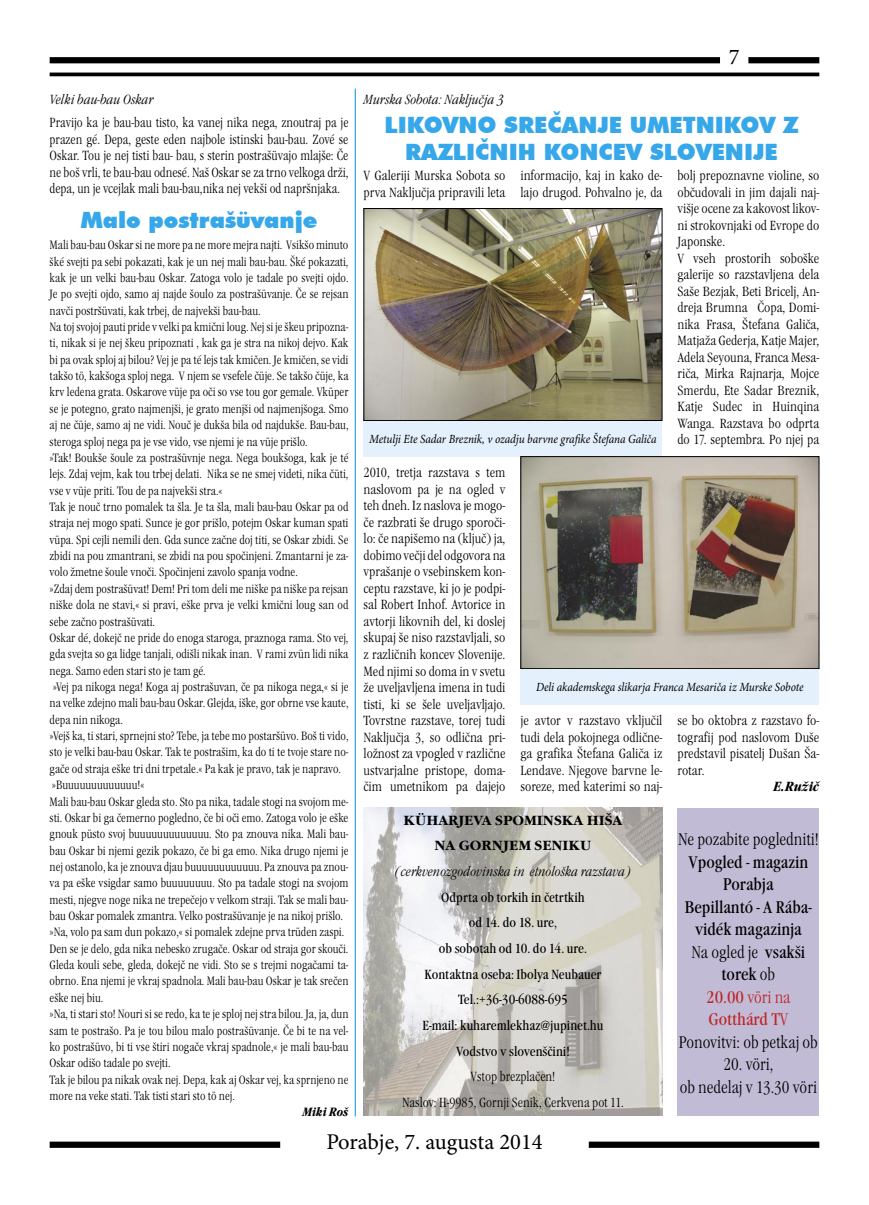
<style>
.page{position:relative;width:869px;height:1205px;background:#fff}
.page>*{position:absolute;margin:0;border:0;box-sizing:border-box;transform-origin:0 0}
.cím{font:900 22.5px/27px "Futura BT";color:#36a7e9;text-align:center}
.t1{font:22.5px "Minion Pro";color:#000}
.ujszoveg{font:17.5px/22.5px "Garamond Itc TEE Ligh Cond";color:#000;text-align:center}
.ujszoveg-2{font:condensed 17.5px/22.5px "Garamond Itc TEE";color:#000;text-align:center}
.ujszoveg-3{font:condensed 17.5px/22.5px "Garamond Itc TEE";color:#c02427}
.ujszoveg-4{font:13.75px/16.5px "Garamond Itc TEE Ligh Cond";color:#000;text-align:justify}
.ujszoveg-5{font:condensed 13.75px "Garamond Itc TEE";color:#000}
.ujszoveg-6{font:13.75px "Garamond Itc TEE Ligh Cond Ital";color:#000}
.ujszoveg-7{font:700 13.75px "Garamond Itc TEE";color:#000}
.ujalairas{font:italic 700 condensed 13.75px "Garamond Itc TEE";color:#000}
.ujszoveg-8{font:12.5px/16.4px "Garamond Itc TEE Ligh Cond";color:#000;text-align:justify}
.szoveg{font:italic 12.5px "Minion Pro";letter-spacing:-.005em;color:#000;scale:.9 1}
.ujalairas-2{font:italic 700 condensed 12.5px "Garamond Itc TEE";color:#000}
.s1{font-family:"Garamond Itc TEE";font-stretch:condensed}
.s2{font-family:"Garamond Itc TEE Ligh Cond";font-stretch:normal}
</style>
<div class="page">
<hr style="left:50px;top:73px;width:769px;height:3px;background:#000">
<div style="left:748px;top:57px;width:71px;height:6px;background:#000"></div>
<div style="left:50px;top:57px;width:669px;height:6px;background:#000"></div>
<div style="left:50px;top:1141px;width:230px;height:7px;background:#000"></div>
<div style="left:588px;top:1141px;width:231px;height:7px;background:#000"></div>
<img style="left:365px;top:210px;width:295px;height:209px">
<div style="left:363px;top:208px;width:299px;height:213px;border:1px solid #000"></div>
<div style="left:363px;top:421px;width:299px;height:35px;background:#e4f0fb"></div>
<img style="left:522px;top:458px;width:295px;height:209px">
<div style="left:520px;top:456px;width:299px;height:213px;border:1px solid #000"></div>
<div style="left:520px;top:669px;width:299px;height:35px;background:#e4f0fb"></div>
<hr style="left:354px;top:89px;width:2px;height:1027px;background:#36a7e9">
<img style="left:363px;top:807px;width:298px;height:309px">
<div style="left:677px;top:808px;width:142px;height:308px;background:#c1bbd5"></div>
<p class="ujszoveg-6" style="left:50px;top:92px;width:105px">Velki bau-bau Oskar</p>
<p class="ujszoveg-4" style="left:50px;top:115px;width:300px">Pravijo ka je bau-bau tisto, ka vanej nika nega, znoutraj pa je prazen gé. Depa, geste eden najbole istinski bau-bau. Zové se Oskar. Tou je nej tisti bau- bau, s sterin postrašüvajo mlajše: Če ne boš vrli, te bau-bau odnesé. Naš Oskar se za trno velkoga drži, depa, un je vcejlak mali bau-bau,nika nej vekši od napršnjaka.</p>
<p class="cím" style="left:81px;top:207px;width:238px">Malo postrašüvanje</p>
<p class="ujszoveg-8" style="left:50px;top:237px;width:300px">Mali bau-bau Oskar si ne more pa ne more mejra najti. Vsikšo minuto šké svejti pa sebi pokazati, kak je un nej mali bau-bau. Šké pokazati, kak je un velki bau-bau Oskar. Zatoga volo je tadale po svejti ojdo.<br>Je po svejti ojdo, samo aj najde šoulo za postrašüvanje. Če se rejsan navči postršüvati, kak trbej, de najvekši bau-bau.</p>
<p class="ujszoveg-8" style="left:50px;top:319px;width:300px">Na toj svojoj pauti pride v velki pa kmični loug. Nej si je škeu pripozna&shy;ti, nikak si je nej škeu pripoznati , kak ga je stra na nikoj dejvo. Kak bi pa ovak sploj aj bilou? Vej je pa té lejs tak kmičen. Je kmičen, se vidi takšo tö, kakšoga sploj nega. V njem se vsefele čüje. Se takšo čüje, ka krv ledena grata. Oskarove vüje pa oči so vse tou gor gemale. Vküper se je potegno, grato najmenjši, je grato menjši od najmenjšoga. Smo aj ne čüje, samo aj ne vidi. Nouč je dukša bila od najdukše. Bau-bau, steroga sploj nega pa je vse vido, vse njemi je na vüje prišlo.</p>
<p class="ujszoveg-8" style="left:50px;top:450px;width:300px">»Tak! Boukše šoule za postrašüvnje nega. Nega boukšoga, kak je té lejs. Zdaj vejm, kak tou trbej delati. Nika se ne smej videti, nika čüti, vse v vüje priti. Tou de pa najvekši stra.«</p>
<p class="ujszoveg-8" style="left:50px;top:499px;width:300px">Tak je nouč trno pomalek ta šla. Je ta šla, mali bau-bau Oskar pa od straja nej mogo spati. Sunce je gor prišlo, potejm Oskar kuman spati vüpa. Spi cejli nemili den. Gda sunce začne doj titi, se Oskar zbidi. Se zbidi na pou zmantrani, se zbidi na pou spočinjeni. Zmantarni je za&shy;volo žmetne šoule vnoči. Spočinjeni zavolo spanja vodne.</p>
<p class="ujszoveg-8" style="left:50px;top:580px;width:300px">»Zdaj dem postrašüvat! Dem! Pri tom deli me niške pa niške pa rejsan niške dola ne stavi,« si pravi, eške prva je velki kmični loug san od sebe začno postrašüvati.</p>
<p class="ujszoveg-8" style="left:50px;top:630px;width:300px">Oskar dé, dokejč ne pride do enoga staroga, praznoga rama. Sto vej, gda svejta so ga lidge tanjali, odišli nikak inan. V rami zvün lidi nika nega. Samo eden stari sto je tam gé.</p>
<p class="ujszoveg-8" style="left:50px;top:679px;width:300px">»Vej pa nikoga nega! Koga aj postrašuvan, če pa nikoga nega,« si je na velke zdejno mali bau-bau Oskar. Glejda, iške, gor obrne vse kaute, depa nin nikoga.</p>
<p class="ujszoveg-8" style="left:50px;top:728px;width:300px">»Vejš ka, ti stari, sprnejni sto? Tebe, ja tebe mo postaršüvo. Boš ti vido, sto je velki bau-bau Oskar. Tak te postrašim, ka do ti te tvoje stare no&shy;gače od straja eške tri dni trpetale.« Pa kak je pravo, tak je napravo.</p>
<p class="ujszoveg-8" style="left:52px;top:777px;width:94px">»Buuuuuuuuuuuuu!«</p>
<p class="ujszoveg-8" style="left:50px;top:793px;width:300px">Mali bau-bau Oskar gleda sto. Sto pa nika, tadale stogi na svojom me&shy;sti. Oskar bi ga čemerno pogledno, če bi oči emo. Zatoga volo je eške gnouk püsto svoj buuuuuuuuuuuuu. Sto pa znouva nika. Mali bau&shy;bau Oskar bi njemi gezik pokazo, če bi ga emo. Nika drugo njemi je nej ostanolo, ka je znouva djau buuuuuuuuuuuu. Pa znouva pa znou&shy;va pa eške vsigdar samo buuuuuuuu. Sto pa tadale stogi na svojom mesti, njegve noge nika ne trepečejo v velkom straji. Tak se mali bau&shy;bau Oskar pomalek zmantra. Velko postrašüvanje je na nikoj prišlo.</p>
<p class="ujszoveg-8" style="left:50px;top:924px;width:296px">»Na, volo pa sam dun pokazo,« si pomalek zdejne prva trüden zaspi.</p>
<p class="ujszoveg-8" style="left:50px;top:940px;width:300px">Den se je delo, gda nika nebesko zrugače. Oskar od straja gor skouči.<br>Gleda kouli sebe, gleda, dokejč ne vidi. Sto se s trejmi nogačami ta&shy;obrno. Ena njemi je vkraj spadnola. Mali bau-bau Oskar je tak srečen eške nej biu.</p>
<p class="ujszoveg-8" style="left:50px;top:1006px;width:300px">»Na, ti stari sto! Nouri si se redo, ka te je sploj nej stra bilou. Ja, ja, dun sam te postrašo. Pa je tou bilou malo postrašüvanje. Če bi te na vel&shy;ko postrašüvo, bi ti vse štiri nogače vkraj spadnole,« je mali bau-bau Oskar odišo tadale po svejti.</p>
<p class="ujszoveg-8" style="left:50px;top:1071px;width:300px">Tak je bilou pa nikak ovak nej. Depa, kak aj Oskar vej, ka sprnjeno ne more na veke stati. Tak tisti stari sto tö nej.</p>
<p class="ujalairas-2" style="left:302px;top:1105px;width:48px">Miki Roš</p>
<p class="ujszoveg-6" style="left:363px;top:92px;width:142px">Murska Sobota: Naključja 3</p>
<h1 class="t1" style="left:728px;top:44px;width:12px">7</h1>
<p class="cím" style="left:384px;top:112px;width:415px">LIKOVNO SREČANJE UMETNIKOV Z<br>RAZLIČNIH KONCEV SLOVENIJE</p>
<p class="ujszoveg-4" style="left:363px;top:168px;width:143px">V Galeriji Murska Sobota so prva Naključja pripravili leta</p>
<p class="ujszoveg-4" style="left:520px;top:168px;width:143px">informacijo, kaj in kako de&shy;lajo drugod. Pohvalno je, da</p>
<p class="szoveg" style="left:369px;top:432px;width:321px">Metulji Ete Sadar Breznik, v ozadju barvne grafike Štefana Galiča</p>
<p class="ujszoveg-4" style="left:677px;top:168px;width:143px">bolj prepoznavne violine, so občudovali in jim dajali naj&shy;višje ocene za kakovost likov&shy;ni strokovnjaki od Evrope do Japonske.</p>
<p class="ujszoveg-4" style="left:677px;top:250px;width:143px">V vseh prostorih soboške galerije so razstavljena dela Saše Bezjak, Beti Bricelj, An&shy;dreja Brumna Čopa, Domi&shy;nika Frasa, Štefana Galiča, Matjaža Gederja, Katje Majer, Adela Seyouna, Franca Mesa&shy;riča, Mirka Rajnarja, Mojce Smerdu, Ete Sadar Breznik, Katje Sudec in Huinqina Wanga. Razstava bo odprta do 17. septembra. Po njej pa</p>
<p class="ujszoveg-4" style="left:363px;top:465px;width:143px">2010, tretja razstava s tem naslovom pa je na ogled v teh dneh. Iz naslova je mogo&shy;če razbrati še drugo sporoči&shy;lo: če napišemo na (ključ) ja, dobimo večji del odgovora na vprašanje o vsebinskem kon&shy;ceptu razstave, ki jo je podpi&shy;sal Robert Inhof. Avtorice in avtorji likovnih del, ki doslej skupaj še niso razstavljali, so z različnih koncev Slovenije.<br>Med njimi so doma in v svetu že uveljavljena imena in tudi tisti, ki se šele uveljavljajo.<br>Tovrstne razstave, torej tudi Naključja 3, so odlična pri&shy;ložnost za vpogled v različne ustvarjalne pristope, doma&shy;čim umetnikom pa dajejo</p>
<p class="szoveg" style="left:536px;top:680px;width:298px">Deli akademskega slikarja Franca Mesariča iz Murske Sobote</p>
<p class="ujszoveg-4" style="left:520px;top:712px;width:143px">je avtor v razstavo vključil tudi dela pokojnega odlične&shy;ga grafika Štefana Galiča iz Lendave. Njegove barvne le&shy;soreze, med katerimi so naj-</p>
<p class="ujszoveg-4" style="left:677px;top:712px;width:143px">se bo oktobra z razstavo fo&shy;tografij pod naslovom Duše predstavil pisatelj Dušan Ša&shy;rotar.</p>
<p class="ujalairas" style="left:773px;top:778px;width:47px">E.Ružič</p>
<p class="ujszoveg-7" style="left:403px;top:812px;width:220px">KÜHARJEVA SPOMINSKA HIŠA</p>
<p class="ujszoveg-7" style="left:434px;top:838px;width:158px">NA GORNJEM SENIKU</p>
<p class="ujszoveg-6" style="left:395px;top:864px;width:237px">(cerkvenozgodovinska in etnološka razstava)</p>
<p class="ujszoveg-5" style="left:441px;top:889px;width:145px">Odprta ob torkih in četrtkih</p>
<p class="ujszoveg-5" style="left:468px;top:915px;width:90px">od 14. do 18. ure,</p>
<p class="ujszoveg-5" style="left:438px;top:940px;width:150px">ob sobotah od 10. do 14. ure.</p>
<p class="ujszoveg-5" style="left:424px;top:966px;width:178px">Kontaktna oseba: Ibolya Neubauer</p>
<p class="ujszoveg-5" style="left:458px;top:992px;width:111px">Tel.:+36-30-6088-695</p>
<p class="ujszoveg-5" style="left:422px;top:1017px;width:182px">E-mail: kuharemlekhaz@jupinet.hu</p>
<p class="ujszoveg-5" style="left:456px;top:1043px;width:115px">Vodstvo v slovenščini!</p>
<p class="ujszoveg-4" style="left:470px;top:1068px;width:86px">Vstop brezplačen!</p>
<p class="ujszoveg-4" style="left:402px;top:1094px;width:223px">Naslov: H-9985, Gornji Senik, Cerkvena pot 11.</p>
<p class="ujszoveg" style="left:677px;top:828px;width:142px">Ne pozabite pogledniti!</p>
<p class="ujszoveg-2" style="left:688px;top:851px;width:121px">Vpogled - magazin<br>Porabja</p>
<p class="ujszoveg-2" style="left:684px;top:896px;width:129px">Bepillantó - A Rába&shy;vidék magazinja</p>
<p class="ujszoveg" style="left:691px;top:941px;width:115px">Na ogled je <span class="s1">vsakši torek</span> ob</p>
<p class="ujszoveg-3" style="left:706px;top:986px;width:86px">20.00 <span class="s2">vöri na<br></span>Gotthárd T<span class="s2">V</span></p>
<p class="ujszoveg" style="left:678px;top:1031px;width:140px">Ponovitvi: ob petkaj ob</p>
<p class="ujszoveg" style="left:723px;top:1053px;width:51px">20. vöri,</p>
<p class="ujszoveg" style="left:679px;top:1076px;width:139px">ob nedelaj v 13.30 vöri</p>
<h1 class="t1" style="left:326px;top:1128px;width:218px">Porabje, 7. augusta 2014</h1>
</div>
